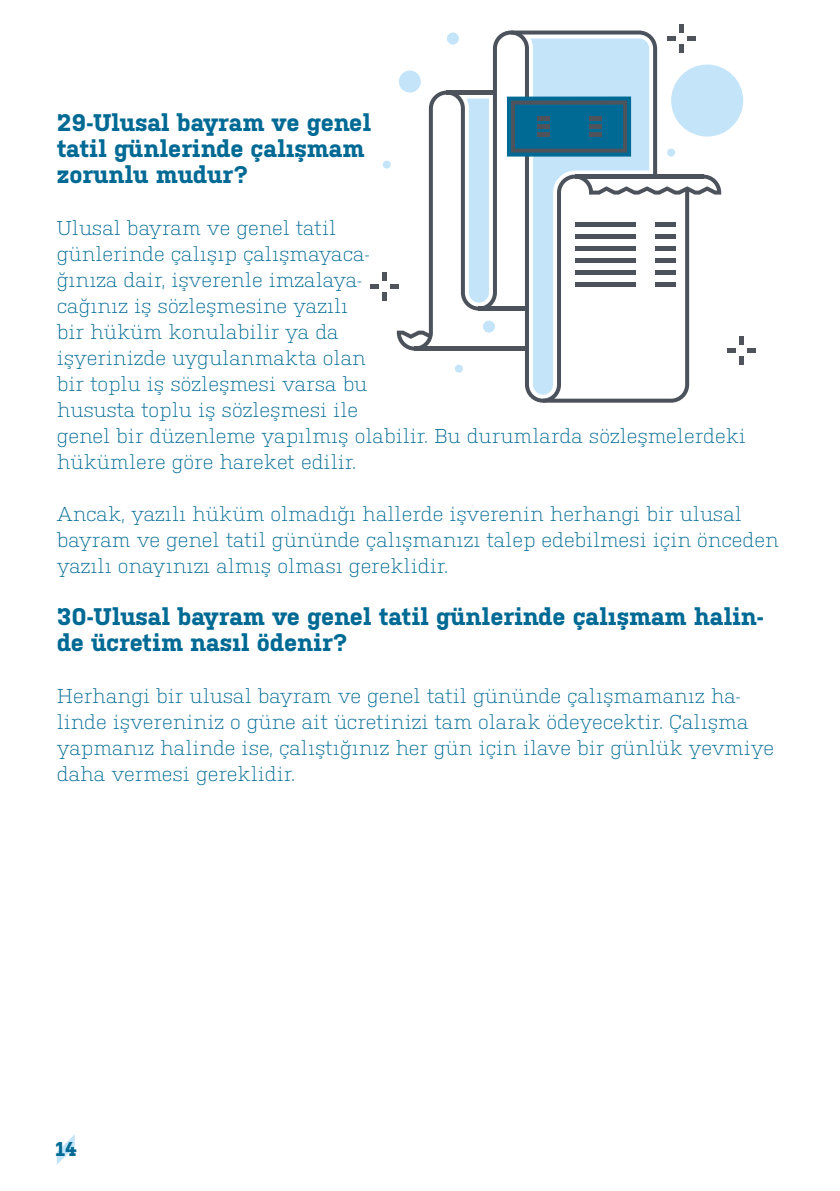
<style>
.page{position:relative;width:840px;height:1191px;background:#fff}
.page>*{position:absolute;margin:0;border:0;box-sizing:border-box;transform-origin:0 0}
.t1{font:700 24px/26px "Kulturista";color:#006a94}
.t2{font:300 20px/26px "Kulturista";color:#006a94}
.t3{font:700 20px "Kulturista";color:#006a94}
</style>
<div class="page">
<svg style="left:57px;top:1134px;width:18px;height:30px"></svg>
<div style="left:670px;top:65px;width:72px;height:72px;background:#c4e4f9;border-radius:50%"></div>
<svg style="left:414px;top:31px;width:306px;height:372px"></svg>
<svg style="left:466px;top:99px;width:22px;height:204px;background:#cce7f9"></svg>
<svg style="left:530px;top:177px;width:118px;height:218px"></svg>
<svg style="left:396px;top:331px;width:35px;height:20px"></svg>
<hr style="left:574px;top:223px;width:60px;height:4px;background:#4c525b">
<hr style="left:574px;top:235px;width:60px;height:4px;background:#4c525b">
<hr style="left:574px;top:247px;width:60px;height:4px;background:#4c525b">
<hr style="left:574px;top:259px;width:60px;height:4px;background:#4c525b">
<hr style="left:574px;top:271px;width:60px;height:4px;background:#4c525b">
<hr style="left:574px;top:283px;width:60px;height:4px;background:#4c525b">
<hr style="left:654px;top:283px;width:20px;height:4px;background:#4c525b">
<div style="left:398px;top:71px;width:22px;height:22px;background:#c4e4f9;border-radius:50%"></div>
<div style="left:446px;top:33px;width:12px;height:12px;background:#c4e4f9;border-radius:50%"></div>
<div style="left:382px;top:161px;width:8px;height:8px;background:#c4e4f9;border-radius:50%"></div>
<svg style="left:666px;top:149px;width:8px;height:8px"></svg>
<div style="left:482px;top:321px;width:12px;height:12px;background:#c4e4f9;border-radius:50%"></div>
<div style="left:454px;top:365px;width:8px;height:8px;background:#c4e4f9;border-radius:50%"></div>
<svg style="left:370px;top:273px;width:28px;height:28px"></svg>
<svg style="left:727px;top:337px;width:27px;height:28px"></svg>
<svg style="left:666px;top:25px;width:28px;height:28px"></svg>
<div style="left:506px;top:97px;width:124px;height:60px;background:#006a94"></div>
<svg style="left:510px;top:31px;width:146px;height:146px"></svg>
<p class="t1" style="left:57px;top:110px;width:316px">29-Ulusal bayram ve genel tatil günlerinde çalışmam zorunlu mudur?</p>
<p class="t2" style="left:57px;top:214px;width:690px">Ulusal bayram ve genel tatil<br>günlerinde çalışıp çalışmayaca-<br>ğınıza dair, işverenle imzalaya-<br>cağınız iş sözleşmesine yazılı<br>bir hüküm konulabilir ya da<br>işyerinizde uygulanmakta olan<br>bir toplu iş sözleşmesi varsa bu<br>hususta toplu iş sözleşmesi ile<br>genel bir düzenleme yapılmış olabilir. Bu durumlarda sözleşmelerdeki hükümlere göre hareket edilir.</p>
<p class="t2" style="left:57px;top:500px;width:723px">Ancak, yazılı hüküm olmadığı hallerde işverenin herhangi bir ulusal bayram ve genel tatil gününde çalışmanızı talep edebilmesi için önceden yazılı onayınızı almış olması gereklidir.</p>
<p class="t1" style="left:57px;top:604px;width:708px">30-Ulusal bayram ve genel tatil günlerinde çalışmam halin&shy;de ücretim nasıl ödenir?</p>
<p class="t2" style="left:57px;top:682px;width:718px">Herhangi bir ulusal bayram ve genel tatil gününde çalışmamanız ha&shy;linde işvereniniz o güne ait ücretinizi tam olarak ödeyecektir. Çalışma yapmanız halinde ise, çalıştığınız her gün için ilave bir günlük yevmiye daha vermesi gereklidir.</p>
<p class="t3" style="left:55px;top:1137px;width:23px">14</p>
</div>
